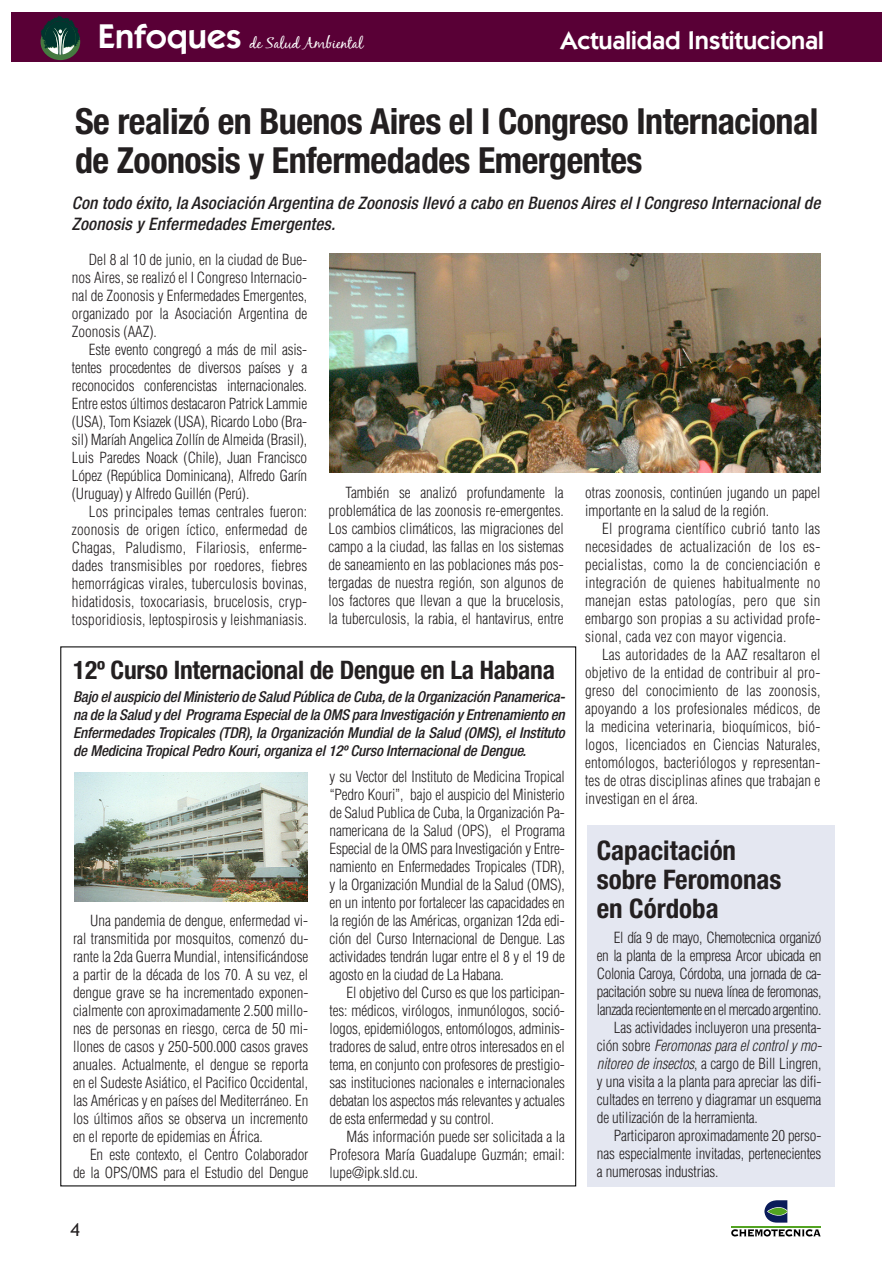
<style>
.page{position:relative;width:893px;height:1263px;background:#fff}
.page>*{position:absolute;margin:0;border:0;box-sizing:border-box;transform-origin:0 0}
.t1{font:700 condensed 36px/39px "Helvetica Neue";letter-spacing:-.015em;color:#231f20}
.t2{font:600 34.5px "Itc Kabel";color:#fff}
.t3{font:700 condensed 27px/28.5px "Helvetica Neue";color:#231f20}
.t4{font:700 condensed 25.5px "Helvetica Neue";letter-spacing:-.01em;color:#231f20}
.t5{font:600 25.5px "Itc Kabel";color:#fff}
.t6{font:18px "Trebuchet MS";color:#231f20}
.t7{font:italic 500 condensed 17.25px/20.7px "Helvetica Neue";letter-spacing:.01em;color:#231f20}
.t8{font:300 condensed 15px/18px "Helvetica";letter-spacing:-.01em;color:#231f20;text-align:justify}
.t9{font:italic 500 condensed 15px/18px "Helvetica Neue";letter-spacing:-.01em;color:#231f20;text-align:justify}
.t10{font:300 condensed 15px "Helvetica";letter-spacing:-.03em;color:#231f20}
.t11{font:italic 300 condensed 15px "Helvetica";letter-spacing:-.01em;color:#231f20}
.t12{font:15px "Black Jack";color:#fff}
.s1{font-style:normal}
.s2{font-style:italic}
</style>
<div class="page">
<hr style="left:731px;top:1226px;width:90px;height:1px;background:#52a321">
<svg style="left:731px;top:1229px;width:90px;height:8px"></svg>
<svg style="left:764px;top:1200px;width:23px;height:22px"></svg>
<div style="left:11px;top:12px;width:871px;height:50px;background:#590036"></div>
<div style="left:41px;top:24px;width:39px;height:36px;background:#457a40;border-radius:50%"></div>
<svg style="left:40px;top:16px;width:41px;height:39px"></svg>
<div style="left:587px;top:825px;width:247px;height:361px;background:#e4e7f1"></div>
<img style="left:74px;top:772px;width:234px;height:129px">
<img style="left:330px;top:253px;width:490px;height:219px">
<h2 class="t2" style="left:98px;top:16px;width:145px">Enfoques</h2>
<p class="t12" style="left:249px;top:35px;width:115px">de Salud Ambiental</p>
<h3 class="t5" style="left:560px;top:25px;width:265px">Actualidad Institucional</h3>
<h1 class="t1" style="left:75px;top:101px;width:745px">Se realizó en Buenos Aires el I Congreso Internacional de Zoonosis y Enfermedades Emergentes</h1>
<p class="t7" style="left:72px;top:192px;width:750px">Con todo éxito, la Asociación Argentina de Zoonosis llevó a cabo en Buenos Aires el I Congreso Internacional de<br>Zoonosis y Enfermedades Emergentes.</p>
<p class="t8" style="left:72px;top:250px;width:237px;text-indent:17px">Del 8 al 10 de junio, en la ciudad de Bue&shy;nos Aires, se realizó el I Congreso Internacio&shy;nal de Zoonosis y Enfermedades Emergentes, organizado por la Asociación Argentina de Zoonosis (AAZ).</p>
<p class="t8" style="left:72px;top:340px;width:237px;text-indent:17px">Este evento congregó a más de mil asis&shy;tentes procedentes de diversos países y a reconocidos conferencistas internacionales.<br>Entre estos últimos destacaron Patrick Lammie (USA), Tom Ksiazek (USA), Ricardo Lobo (Bra&shy;sil) Maríah Angelica Zollín de Almeida (Brasil), Luis Paredes Noack (Chile), Juan Francisco López (República Dominicana), Alfredo Garín (Uruguay) y Alfredo Guillén (Perú).</p>
<p class="t8" style="left:72px;top:502px;width:237px;text-indent:17px">Los principales temas centrales fueron: zoonosis de origen íctico, enfermedad de Chagas, Paludismo, Filariosis, enferme&shy;dades transmisibles por roedores, fiebres hemorrágicas virales, tuberculosis bovinas, hidatidosis, toxocariasis, brucelosis, cryp&shy;tosporidiosis, leptospirosis y leishmaniasis.</p>
<p class="t8" style="left:328px;top:484px;width:237px;text-indent:17px">También se analizó profundamente la problemática de las zoonosis re-emergentes.<br>Los cambios climáticos, las migraciones del campo a la ciudad, las fallas en los sistemas de saneamiento en las poblaciones más pos&shy;tergadas de nuestra región, son algunos de los factores que llevan a que la brucelosis, la tuberculosis, la rabia, el hantavirus, entre</p>
<p class="t8" style="left:585px;top:484px;width:237px">otras zoonosis, continúen jugando un papel importante en la salud de la región.</p>
<p class="t8" style="left:585px;top:520px;width:237px;text-indent:17px">El programa científico cubrió tanto las necesidades de actualización de los es&shy;pecialistas, como la de concienciación e integración de quienes habitualmente no manejan estas patologías, pero que sin embargo son propias a su actividad profe&shy;sional, cada vez con mayor vigencia.</p>
<p class="t8" style="left:585px;top:646px;width:237px;text-indent:17px">Las autoridades de la AAZ resaltaron el objetivo de la entidad de contribuir al pro&shy;greso del conocimiento de las zoonosis, apoyando a los profesionales médicos, de la medicina veterinaria, bioquímicos, bió&shy;logos, licenciados en Ciencias Naturales, entomólogos, bacteriólogos y representan&shy;tes de otras disciplinas afines que trabajan e investigan en el área.</p>
<h3 class="t4" style="left:73px;top:655px;width:484px">12º Curso Internacional de Dengue en La Habana</h3>
<p class="t9" style="left:73px;top:688px;width:494px">Bajo el auspicio del Ministerio de Salud Pública de Cuba, de la Organización Panamerica&shy;na de la Salud y del Programa Especial de la OMS para Investigación y Entrenamiento en Enfermedades Tropicales (TDR), la Organización Mundial de la Salud (OMS), el Instituto de Medicina Tropical Pedro Kouri, organiza el 12º Curso Internacional de Dengue.</p>
<p class="t8" style="left:330px;top:767px;width:237px">y su Vector del Instituto de Medicina Tropical “Pedro Kouri”, bajo el auspicio del Ministerio de Salud Publica de Cuba, la Organización Pa&shy;namericana de la Salud (OPS), el Programa Especial de la OMS para Investigación y Entre&shy;namiento en Enfermedades Tropicales (TDR), y la Organización Mundial de la Salud (OMS), en un intento por fortalecer las capacidades en la región de las Américas, organizan 12da edi&shy;ción del Curso Internacional de Dengue. Las actividades tendrán lugar entre el 8 y el 19 de agosto en la ciudad de La Habana.</p>
<p class="t8" style="left:330px;top:983px;width:237px;text-indent:17px">El objetivo del Curso es que los participan&shy;tes: médicos, virólogos, inmunólogos, soció&shy;logos, epidemiólogos, entomólogos, adminis&shy;tradores de salud, entre otros interesados en el tema, en conjunto con profesores de prestigio&shy;sas instituciones nacionales e internacionales debatan los aspectos más relevantes y actuales de esta enfermedad y su control.</p>
<p class="t8" style="left:330px;top:1127px;width:237px;text-indent:17px">Más información puede ser solicitada a la Profesora María Guadalupe Guzmán; email: lupe@ipk.sld.cu.</p>
<h3 class="t3" style="left:597px;top:836px;width:186px">Capacitación sobre Feromonas en Córdoba</h3>
<p class="t8" style="left:73px;top:911px;width:237px;text-indent:17px">Una pandemia de dengue, enfermedad vi&shy;ral transmitida por mosquitos, comenzó du&shy;rante la 2da Guerra Mundial, intensificándose a partir de la década de los 70. A su vez, el dengue grave se ha incrementado exponen&shy;cialmente con aproximadamente 2.500 millo&shy;nes de personas en riesgo, cerca de 50 mi&shy;llones de casos y 250-500.000 casos graves anuales. Actualmente, el dengue se reporta en el Sudeste Asiático, el Pacifico Occidental, las Américas y en países del Mediterráneo. En los últimos años se observa un incremento en el reporte de epidemias en África.</p>
<p class="t8" style="left:73px;top:1145px;width:237px;text-align:right">En este contexto, el Centro Colaborador<br>de la OPS/OMS para el Estudio del Dengue</p>
<p class="t10" style="left:614px;top:929px;width:209px">El día 9 de mayo, Chemotecnica organizó</p>
<p class="t10" style="left:597px;top:947px;width:226px">en la planta de la empresa Arcor ubicada en</p>
<p class="t10" style="left:597px;top:965px;width:226px">Colonia Caroya, Córdoba, una jornada de ca-</p>
<p class="t10" style="left:597px;top:983px;width:226px">pacitación sobre su nueva línea de feromonas,</p>
<p class="t10" style="left:597px;top:1001px;width:226px">lanzada recientemente en el mercado argentino.</p>
<p class="t8" style="left:614px;top:1019px;width:209px">Las actividades incluyeron una presenta-</p>
<p class="t11" style="left:597px;top:1037px;width:226px"><span class="s1">ción sobre</span> Feromonas para el control y mo-</p>
<p class="t8" style="left:597px;top:1055px;width:226px"><span class="s2">nitoreo de insectos</span>, a cargo de Bill Lingren,</p>
<p class="t8" style="left:597px;top:1073px;width:226px">y una visita a la planta para apreciar las difi-</p>
<p class="t8" style="left:597px;top:1091px;width:226px">cultades en terreno y diagramar un esquema</p>
<p class="t8" style="left:597px;top:1109px;width:162px">de utilización de la herramienta.</p>
<p class="t8" style="left:614px;top:1127px;width:209px">Participaron aproximadamente 20 perso-</p>
<p class="t8" style="left:597px;top:1145px;width:226px">nas especialmente invitadas, pertenecientes</p>
<p class="t8" style="left:597px;top:1163px;width:123px">a numerosas industrias.</p>
<p class="t6" style="left:70px;top:1219px;width:11px">4</p>
</div>
